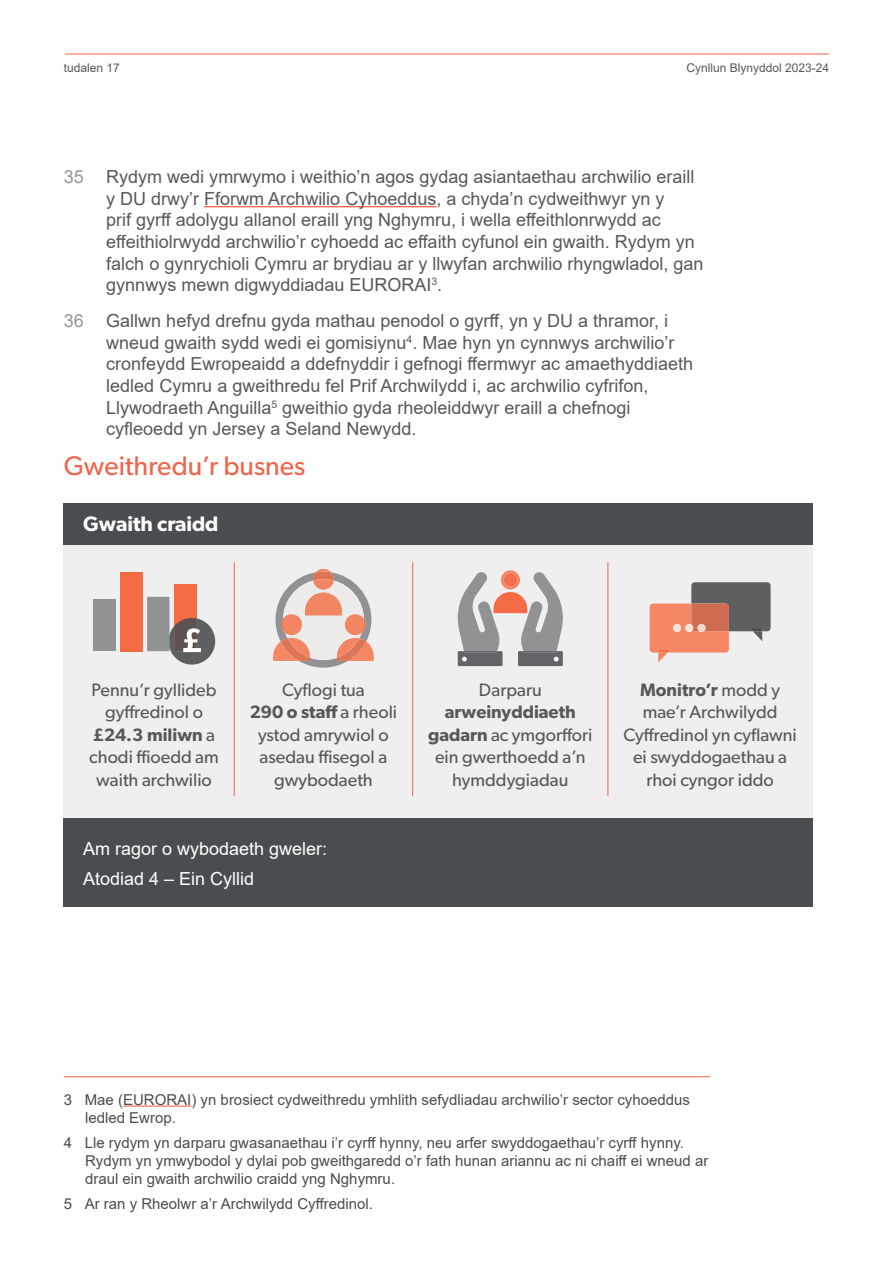
<style>
.page{position:relative;width:893px;height:1263px;background:#fff}
.page>*{position:absolute;margin:0;border:0;box-sizing:border-box;transform-origin:0 0}
.Orange-18pt-heading{font:27px "Gibson";color:#f16449}
.Orange-18pt-heading-2{font:600 21px "Gibson";color:#fff}
.t1{font:18px/21.6px "Arial";color:#56585b}
.Normal_Body_Text{font:18px/22.5px "Gibson";color:#56585b;text-align:center}
.Footnotes{font:18px "Arial";color:#fff}
.t2{font:18px "Arial";color:#939598}
.Footnotes-2{font:15px/18px "Arial";color:#494d50}
.t3{font:12px "Arial";color:#56585b}
.s1{font-weight:600}
</style>
<div class="page">
<hr style="left:65px;top:54px;width:764px;height:1px;background:#f16449">
<hr style="left:204px;top:206px;width:232px;height:1px;background:#f16449">
<hr style="left:64px;top:1076px;width:646px;height:1px;background:#f16449">
<div style="left:64px;top:817px;width:749px;height:90px;background:#494d50"></div>
<div style="left:64px;top:544px;width:749px;height:273px;background:#f0efef"></div>
<div style="left:64px;top:503px;width:749px;height:41px;background:#494d50"></div>
<hr style="left:234px;top:562px;width:1px;height:234px;background:#f16449">
<hr style="left:412px;top:562px;width:1px;height:234px;background:#f16449">
<hr style="left:607px;top:562px;width:1px;height:234px;background:#f16449">
<hr style="left:123px;top:1105px;width:68px;height:2px;background:#f16449">
<svg style="left:273px;top:569px;width:101px;height:99px"></svg>
<svg style="left:650px;top:582px;width:121px;height:80px"></svg>
<svg style="left:458px;top:570px;width:105px;height:96px"></svg>
<div style="left:93px;top:599px;width:22px;height:52px;background:#929194"></div>
<div style="left:120px;top:572px;width:22px;height:79px;background:#f36c45"></div>
<div style="left:174px;top:585px;width:23px;height:66px;background:#f36c45"></div>
<svg style="left:147px;top:597px;width:68px;height:68px"></svg>
<p class="t3" style="left:64px;top:59px;width:58px">tudalen 17</p>
<p class="t3" style="left:686px;top:59px;width:144px">Cynllun Blynyddol 2023-24</p>
<p class="t2" style="left:64px;top:164px;width:22px">35</p>
<p class="t1" style="left:106px;top:166px;width:599px">Rydym wedi ymrwymo i weithio’n agos gydag asiantaethau archwilio eraill y DU drwy’r Fforwm Archwilio Cyhoeddus, a chyda’n cydweithwyr yn y<br>prif gyrff adolygu allanol eraill yng Nghymru, i wella effeithlonrwydd ac effeithiolrwydd archwilio’r cyhoedd ac effaith cyfunol ein gwaith. Rydym yn falch o gynrychioli Cymru ar brydiau ar y llwyfan archwilio rhyngwladol, gan gynnwys mewn digwyddiadau EURORAI<sup>3</sup>.</p>
<p class="t2" style="left:64px;top:309px;width:22px">36</p>
<p class="t1" style="left:106px;top:310px;width:588px">Gallwn hefyd drefnu gyda mathau penodol o gyrff, yn y DU a thramor, i wneud gwaith sydd wedi ei gomisiynu<sup>4</sup>. Mae hyn yn cynnwys archwilio’r cronfeydd Ewropeaidd a ddefnyddir i gefnogi ffermwyr ac amaethyddiaeth ledled Cymru a gweithredu fel Prif Archwilydd i, ac archwilio cyfrifon, Llywodraeth Anguilla<sup>5</sup> gweithio gyda rheoleiddwyr eraill a chefnogi cyfleoedd yn Jersey a Seland Newydd.</p>
<p class="Orange-18pt-heading" style="left:64px;top:449px;width:243px">Gweithredu’r busnes</p>
<p class="Orange-18pt-heading-2" style="left:83px;top:511px;width:137px">Gwaith craidd</p>
<p class="Normal_Body_Text" style="left:89px;top:678px;width:131px">Pennu’r gyllideb gyffredinol o <span class="s1">£24.3 miliwn</span> a chodi ffioedd am waith archwilio</p>
<p class="Normal_Body_Text" style="left:250px;top:678px;width:149px">Cyflogi tua<br><span class="s1">290 o staff</span> a rheoli ystod amrywiol o asedau ffisegol a gwybodaeth</p>
<p class="Normal_Body_Text" style="left:428px;top:678px;width:166px">Darparu <span class="s1">arweinyddiaeth gadarn</span> ac ymgorffori ein gwerthoedd a’n hymddygiadau</p>
<p class="Normal_Body_Text" style="left:623px;top:678px;width:175px"><span class="s1">Monitro’r</span> modd y mae’r Archwilydd<br>Cyffredinol yn cyflawni ei swyddogaethau a rhoi cyngor iddo</p>
<p class="Footnotes" style="left:83px;top:836px;width:246px">Am ragor o wybodaeth gweler:</p>
<p class="Footnotes" style="left:83px;top:866px;width:173px">Atodiad 4 – Ein Cyllid</p>
<p class="Footnotes-2" style="left:85px;top:1090px;width:606px;text-indent:-21px">3 Mae (EURORAI) yn brosiect cydweithredu ymhlith sefydliadau archwilio’r sector cyhoeddus ledled Ewrop.</p>
<p class="Footnotes-2" style="left:85px;top:1133px;width:625px;text-indent:-21px">4 Lle rydym yn darparu gwasanaethau i’r cyrff hynny, neu arfer swyddogaethau’r cyrff hynny.<br>Rydym yn ymwybodol y dylai pob gweithgaredd o’r fath hunan ariannu ac ni chaiff ei wneud ar draul ein gwaith archwilio craidd yng Nghymru.</p>
<p class="Footnotes-2" style="left:64px;top:1194px;width:311px">5 Ar ran y Rheolwr a’r Archwilydd Cyffredinol.</p>
</div>
